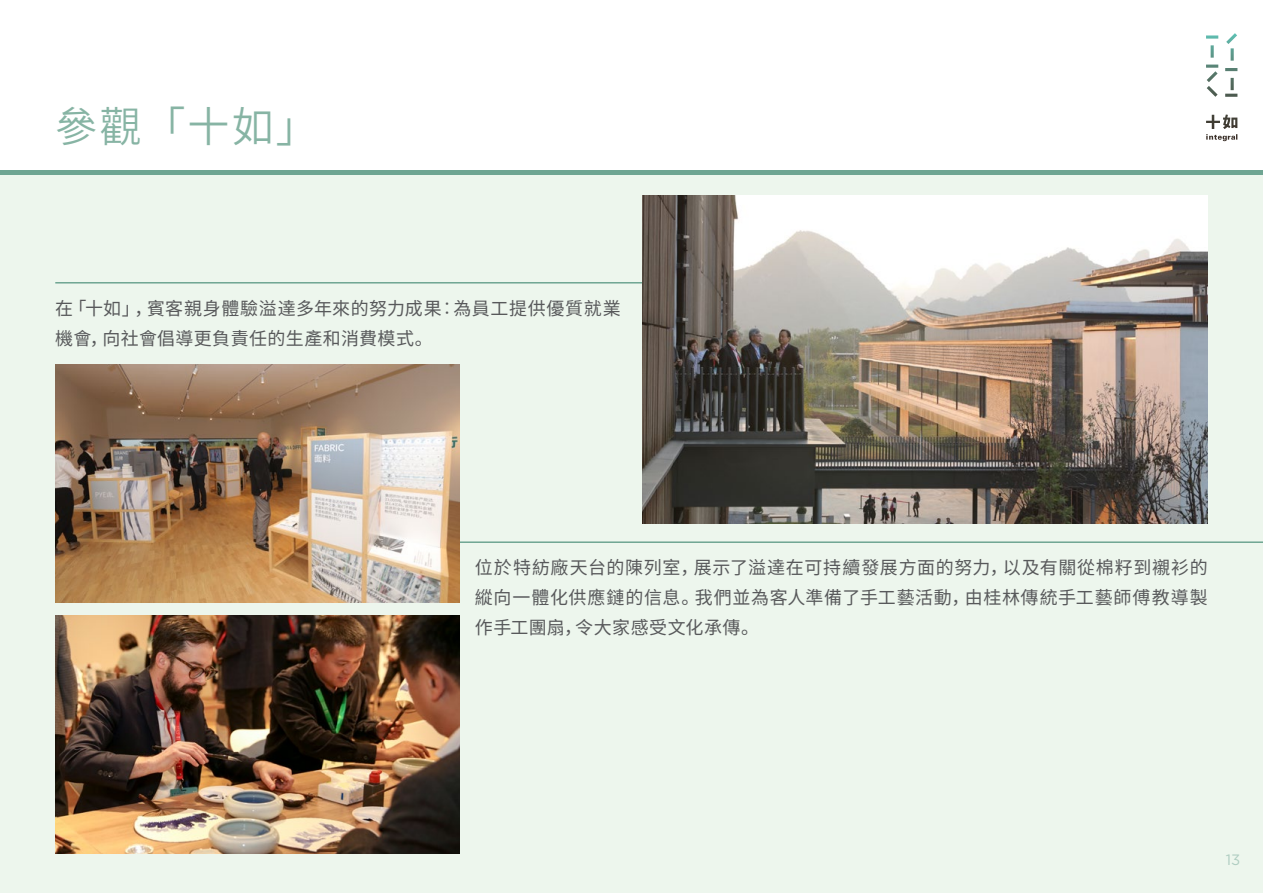
<style>
.page{position:relative;width:1263px;height:893px;background:#edf6ed}
.page>*{position:absolute;margin:0;border:0;box-sizing:border-box;transform-origin:0 0}
.t1{font:600 42px "Noto Sans CJ Ksc";color:#87b4a4}
.t2{font:18px/30px "Source Han Sans CN";letter-spacing:.025em;color:#58595b}
.t3{font:15px "Gotham";color:#afcdc1}
</style>
<div class="page">
<div style="left:0;top:0;width:1263px;height:170px;background:#fff"></div>
<svg style="left:1206px;top:33px;width:31px;height:108px"></svg>
<div style="left:0;top:170px;width:1263px;height:5px;background:#6ea592"></div>
<hr style="left:55px;top:282px;width:741px;height:2px;background:#6ea592">
<img style="left:642px;top:196px;width:566px;height:327px">
<hr style="left:456px;top:541px;width:807px;height:2px;background:#6ea592">
<img style="left:55px;top:615px;width:404px;height:238px">
<img style="left:55px;top:364px;width:404px;height:238px">
<h1 class="t1" style="left:55px;top:103px;width:264px">參觀「十如」</h1>
<p class="t2" style="left:55px;top:294px;width:567px">在「十如」，賓客親身體驗溢達多年來的努力成果︰為員工提供優質就業機會，向社會倡導更負責任的生產和消費模式。</p>
<p class="t2" style="left:475px;top:553px;width:734px;text-align:justify">位於特紡廠天台的陳列室，展示了溢達在可持續發展方面的努力，以及有關從棉籽到襯衫的縱向一體化供應鏈的信息。我們並為客人準備了手工藝活動，由桂林傳統手工藝師傅教導製作手工團扇，令大家感受文化承傳。</p>
<p class="t3" style="left:1226px;top:850px;width:16px">13</p>
</div>
